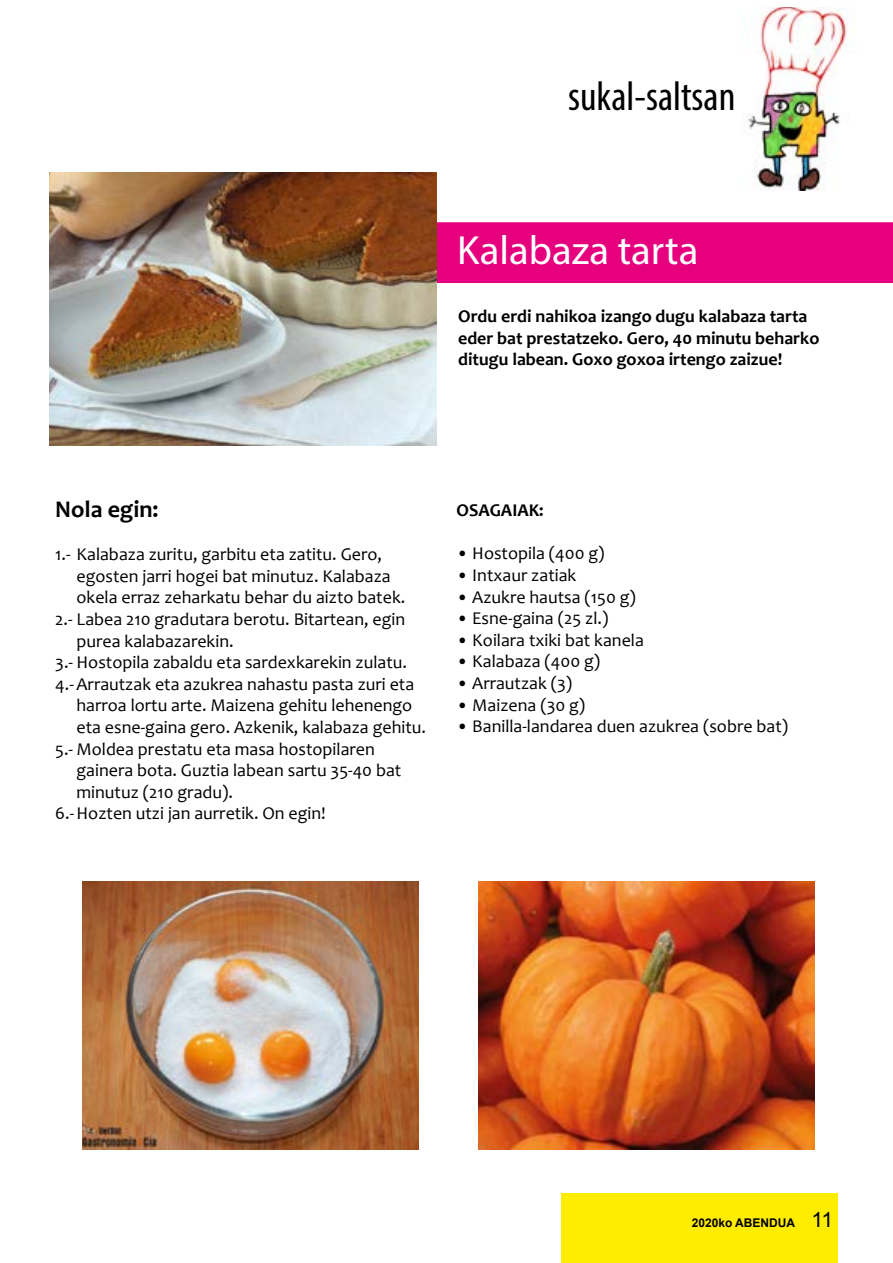
<style>
.page{position:relative;width:893px;height:1263px;background:#fff}
.page>*{position:absolute;margin:0;border:0;box-sizing:border-box;transform-origin:0 0}
.t1{font:condensed 41.4px "Myriad Pro";color:#000}
.t2{font:40.8px "Myriad Pro";color:#fff}
.t3{font:700 24px "Candara";color:#000}
.t4{font:18px "Candara";color:#000}
.t5{font:700 18px/21.6px "Candara";color:#000}
.t6{font:700 12px "Arial";color:#000}
.s1{font-weight:400;font-size:21px}
</style>
<div class="page">
<div style="left:561px;top:1193px;width:277px;height:70px;background:#ffed00"></div>
<img style="left:746px;top:7px;width:109px;height:183px">
<div style="left:437px;top:222px;width:456px;height:61px;background:#e6007d"></div>
<img style="left:49px;top:172px;width:388px;height:274px">
<img style="left:83px;top:881px;width:336px;height:268px">
<img style="left:478px;top:881px;width:336px;height:268px">
<h1 class="t1" style="left:568px;top:71px;width:169px">sukal-saltsan</h1>
<h2 class="t2" style="left:457px;top:225px;width:243px">Kalabaza tarta</h2>
<p class="t5" style="left:458px;top:305px;width:363px">Ordu erdi nahikoa izango dugu kalabaza tarta eder bat prestatzeko. Gero, 40 minutu beharko ditugu labean. Goxo goxoa irtengo zaizue!</p>
<h3 class="t3" style="left:55px;top:495px;width:105px">Nola egin:</h3>
<p class="t4" style="left:55px;top:543px;width:328px">1.- Kalabaza zuritu, garbitu eta zatitu. Gero,</p>
<p class="t4" style="left:77px;top:565px;width:316px">egosten jarri hogei bat minutuz. Kalabaza</p>
<p class="t4" style="left:77px;top:587px;width:330px">okela erraz zeharkatu behar du aizto batek.</p>
<p class="t4" style="left:55px;top:608px;width:351px">2.- Labea 210 gradutara berotu. Bitartean, egin</p>
<p class="t4" style="left:77px;top:630px;width:159px">purea kalabazarekin.</p>
<p class="t4" style="left:55px;top:651px;width:353px">3.- Hostopila zabaldu eta sardexkarekin zulatu.</p>
<p class="t4" style="left:55px;top:673px;width:360px">4.-Arrautzak eta azukrea nahastu pasta zuri eta</p>
<p class="t4" style="left:77px;top:695px;width:337px">harroa lortu arte. Maizena gehitu lehenengo</p>
<p class="t4" style="left:77px;top:716px;width:351px">eta esne-gaina gero. Azkenik, kalabaza gehitu.</p>
<p class="t4" style="left:55px;top:738px;width:321px">5.- Moldea prestatu eta masa hostopilaren</p>
<p class="t4" style="left:77px;top:759px;width:326px">gainera bota. Guztia labean sartu 35-40 bat</p>
<p class="t4" style="left:77px;top:781px;width:158px">minutuz (210 gradu).</p>
<p class="t4" style="left:55px;top:803px;width:272px">6.-Hozten utzi jan aurretik. On egin!</p>
<p class="t5" style="left:456px;top:499px;width:89px">OSAGAIAK:</p>
<p class="t4" style="left:456px;top:543px;width:150px">• Hostopila (400 g)</p>
<p class="t4" style="left:456px;top:564px;width:121px">• Intxaur zatiak</p>
<p class="t4" style="left:456px;top:586px;width:181px">• Azukre hautsa (150 g)</p>
<p class="t4" style="left:456px;top:607px;width:153px">• Esne-gaina (25 zl.)</p>
<p class="t4" style="left:456px;top:629px;width:189px">• Koilara txiki bat kanela</p>
<p class="t4" style="left:456px;top:651px;width:145px">• Kalabaza (400 g)</p>
<p class="t4" style="left:456px;top:672px;width:117px">• Arrautzak (3)</p>
<p class="t4" style="left:456px;top:694px;width:130px">• Maizena (30 g)</p>
<p class="t4" style="left:456px;top:715px;width:333px">• Banilla-landarea duen azukrea (sobre bat)</p>
<p class="t6" style="left:692px;top:1215px;width:143px">2020ko ABENDUA <span class="s1">11</span></p>
</div>
